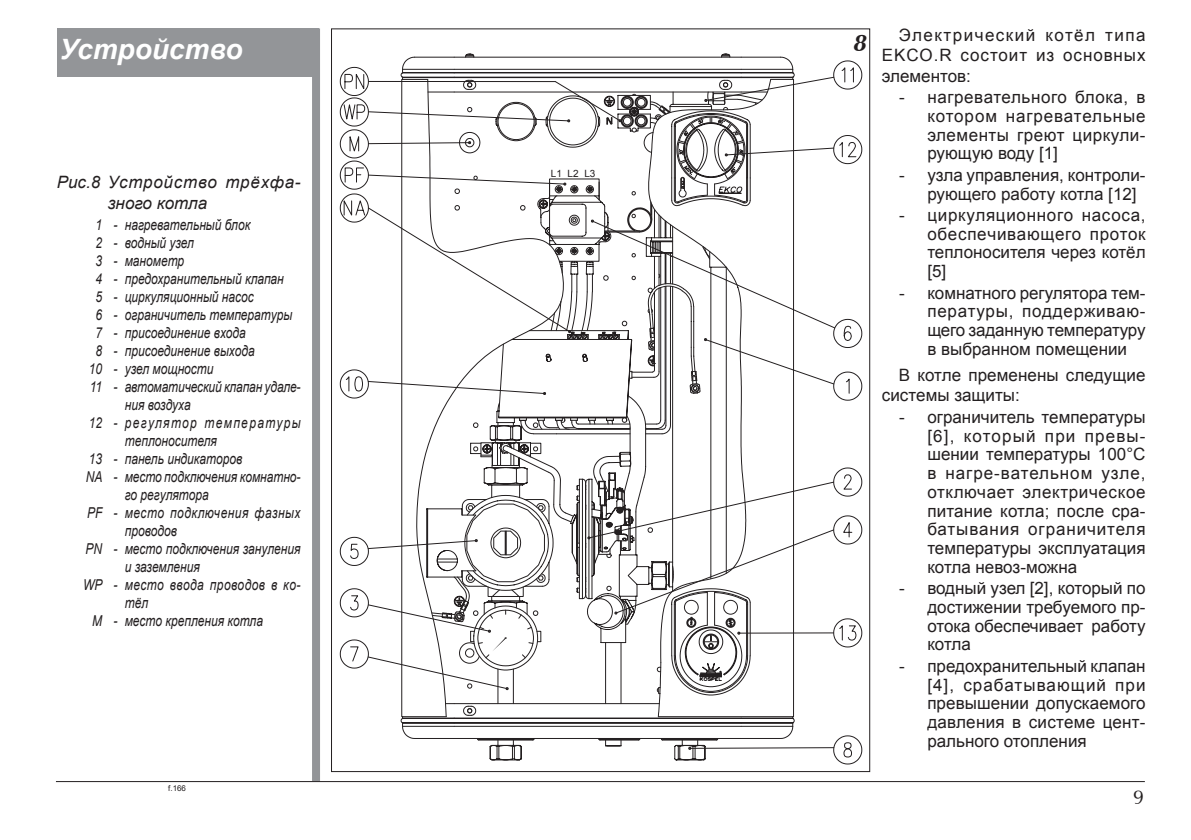
<style>
.page{position:relative;width:1191px;height:840px;background:#fff}
.page>*{position:absolute;margin:0;border:0;box-sizing:border-box;transform-origin:0 0}
.t1{font:italic 700 28px "Arial";color:#fff}
.t2{font:italic 700 24px "Ottawa";color:#231f20}
.t3{font:20px "Ottawa";color:#231f20}
.t4{font:17px/18.8px "Arial";color:#231f20;text-align:justify}
.t5{font:italic 17px/20.4px "Arial";letter-spacing:.025em;color:#231f20}
.t6{font:italic 15px "Arial";color:#231f20;scale:.8 1}
.t7{font:italic 15px "Arial";letter-spacing:.04em;color:#231f20;scale:.8 1}
.t8{font:italic 15px "Arial";letter-spacing:.11em;color:#231f20;scale:.8 1}
.t9{font:10px "Arial";color:#231f20}
.t10{font:8px "Arial";color:#231f20}
</style>
<div class="page">
<div style="left:312px;top:28px;width:8px;height:752px;background:#939598"></div>
<hr style="left:56px;top:780px;width:1088px;height:1px;background:#231f20">
<svg style="left:340px;top:53px;width:522px;height:711px"></svg>
<div style="left:57px;top:28px;width:262px;height:48px;background:#939598"></div>
<div style="left:551px;top:165px;width:48px;height:12px;background:#fff"></div>
<h1 class="t1" style="left:60px;top:30px;width:185px">Устройство</h1>
<h2 class="t2" style="left:852px;top:28px;width:15px">8</h2>
<p class="t5" style="left:108px;top:172px;width:194px;text-indent:-51px">Рис.8 Устройство трёхфа&shy;зного котла</p>
<p class="t6" style="left:95px;top:214px;width:195px">1 - нагревательный блoк</p>
<p class="t6" style="left:95px;top:232px;width:125px">2 - водный узел</p>
<p class="t6" style="left:95px;top:250px;width:112px">3 - манометр</p>
<p class="t6" style="left:95px;top:268px;width:237px">4 - предохранительный клапан</p>
<p class="t6" style="left:95px;top:286px;width:199px">5 - циркуляционный насос</p>
<p class="t6" style="left:95px;top:304px;width:247px">6 - ограничитель температуры</p>
<p class="t6" style="left:95px;top:322px;width:190px">7 - присоединение входа</p>
<p class="t6" style="left:95px;top:340px;width:201px">8 - присоединение выхода</p>
<p class="t6" style="left:89px;top:358px;width:158px">10 - узел мощности</p>
<p class="t6" style="left:90px;top:376px;width:265px">11 - автоматический клапан удале-</p>
<p class="t6" style="left:125px;top:394px;width:84px">ния воздуха</p>
<p class="t8" style="left:89px;top:412px;width:266px">12 - регулятор температуры</p>
<p class="t6" style="left:125px;top:430px;width:117px">теплоносителя</p>
<p class="t6" style="left:89px;top:448px;width:193px">13 - панель индикаторов</p>
<p class="t6" style="left:86px;top:466px;width:270px">NA - место подключения комнатно-</p>
<p class="t6" style="left:125px;top:484px;width:106px">го регулятора</p>
<p class="t7" style="left:87px;top:502px;width:268px">PF - место подключения фазных</p>
<p class="t6" style="left:125px;top:520px;width:67px">проводов</p>
<p class="t6" style="left:85px;top:538px;width:270px">PN - место подключения зануления</p>
<p class="t6" style="left:125px;top:556px;width:96px">и заземления</p>
<p class="t7" style="left:83px;top:574px;width:273px">WP - место ввода проводов в ко-</p>
<p class="t6" style="left:125px;top:592px;width:31px">тёл</p>
<p class="t6" style="left:92px;top:610px;width:215px">M - место крепления котла</p>
<p class="t10" style="left:168px;top:783px;width:19px">f.166</p>
<p class="t9" style="left:551px;top:167px;width:46px">L1 L2 L3</p>
<p class="t4" style="left:882px;top:25px;width:265px;line-height:20.4px;text-indent:17px">Электрический котёл типа EKCO.R состоит из основных элементов:</p>
<p class="t4" style="left:927px;top:88px;width:220px;text-indent:-28px">- нагревательного блoкa, в котором нагревательные элементы греют циркули&shy;рующую воду [1]</p>
<p class="t4" style="left:927px;top:165px;width:220px;text-indent:-28px">- узла управления, контроли&shy;рующего работу котла [12]</p>
<p class="t4" style="left:927px;top:206px;width:220px;text-indent:-28px">- циркуляционного насоса, обecпeчивaющего пpоток теплоносителя через котёл [5]</p>
<p class="t4" style="left:927px;top:283px;width:220px;text-indent:-28px">- комнатного регулятора тем&shy;пературы, поддерживаю&shy;щего заданную температуру в выбранном помещении</p>
<p class="t4" style="left:882px;top:365px;width:265px;line-height:20.4px;text-indent:17px">В котле пременены cлeдyщиe cиcтeмы защиты:</p>
<p class="t4" style="left:927px;top:407px;width:220px;text-indent:-28px">- ограничитель температуры [6], который при превы&shy;шении температуры 100°С в нагре-вательном узле, отключает электрическое питание котла; после сра&shy;батывания ограничителя температуры эксплуатация котла невоз-можна</p>
<p class="t4" style="left:927px;top:578px;width:220px;text-indent:-28px">- водный узел [2], который по достижении требуемого пp&shy;отока обеспечивает работу котла</p>
<p class="t4" style="left:927px;top:656px;width:220px;text-indent:-28px">- предохранительный клапан [4], срабатывающий при превышении допускаемого давления в системе цент&shy;рального отопления</p>
<p class="t3" style="left:1133px;top:784px;width:13px">9</p>
</div>
